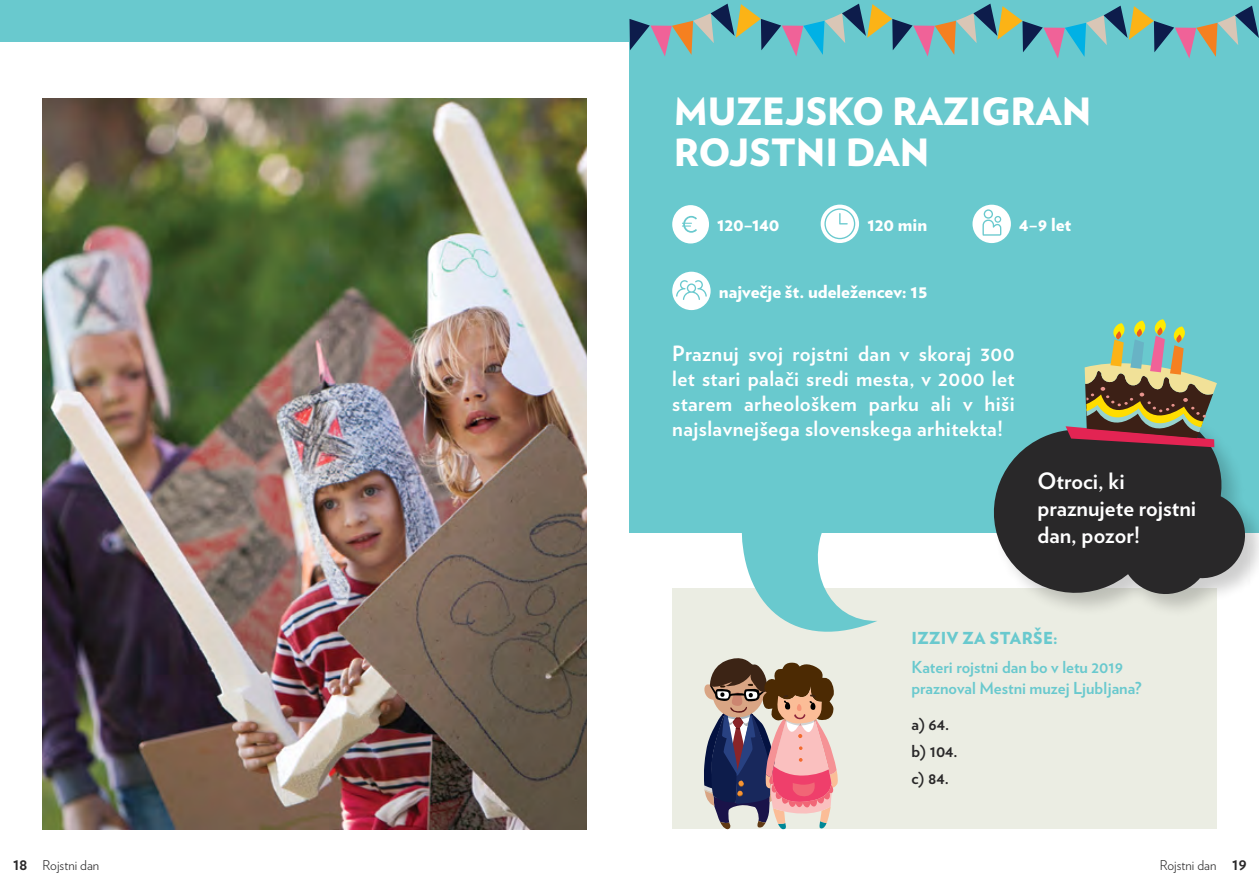
<style>
.page{position:relative;width:1259px;height:893px;background:#fff}
.page>*{position:absolute;margin:0;border:0;box-sizing:border-box;transform-origin:0 0}
.t1{font:900 37.5px/40.5px "Verlag";color:#fff}
.t2{font:700 22.5px/27px "Verlag";color:#fff}
.t3{font:700 21px/25.2px "Verlag";letter-spacing:.02em;color:#fff;text-align:justify}
.t4{font:900 18px "Verlag";color:#fff}
.t5{font:700 16.5px/21px "Verlag";color:#69c9ce}
.t6{font:700 16.5px/27px "Verlag";color:#292829}
.t7{font:900 16.5px "Verlag";letter-spacing:.025em;color:#69c9ce}
.t8{font:300 13.5px "Verlag";color:#292829}
.s1{font-weight:700;font-size:16.5px}
</style>
<div class="page">
<div style="left:672px;top:589px;width:544px;height:240px;background:#ebede3"></div>
<div style="left:0;top:0;width:1259px;height:41px;background:#69c9ce"></div>
<div style="left:629px;top:0;width:630px;height:533px;background:#69c9ce"></div>
<img style="left:43px;top:98px;width:544px;height:731px">
<svg style="left:629px;top:4px;width:630px;height:55px"></svg>
<div style="left:990px;top:406px;width:269px;height:212px;background:#000;opacity:.2"></div>
<svg style="left:1232px;top:486px;width:19px;height:114px"></svg>
<svg style="left:982px;top:406px;width:250px;height:198px;fill:#292829"></svg>
<svg style="left:1065px;top:319px;width:152px;height:128px"></svg>
<svg style="left:820px;top:205px;width:39px;height:38px"></svg>
<svg style="left:824px;top:208px;width:31px;height:31px"></svg>
<div style="left:672px;top:205px;width:37px;height:38px;background:#fff;border-radius:50%"></div>
<svg style="left:682px;top:216px;width:15px;height:17px"></svg>
<div style="left:972px;top:205px;width:39px;height:38px;background:#fff;border-radius:50%"></div>
<svg style="left:982px;top:209px;width:19px;height:27px"></svg>
<div style="left:672px;top:272px;width:38px;height:38px;background:#fff;border-radius:50%"></div>
<svg style="left:676px;top:280px;width:31px;height:20px"></svg>
<svg style="left:703px;top:533px;width:174px;height:297px"></svg>
<h1 class="t1" style="left:674px;top:90px;width:419px">MUZEJSKO RAZIGRAN<br>ROJSTNI DAN</h1>
<p class="t4" style="left:717px;top:210px;width:64px">120–140</p>
<p class="t4" style="left:867px;top:210px;width:61px">120 min</p>
<p class="t4" style="left:1019px;top:210px;width:54px">4–9 let</p>
<p class="t4" style="left:719px;top:277px;width:210px">največje št. udeležencev: 15</p>
<p class="t3" style="left:672px;top:339px;width:344px">Praznuj svoj rojstni dan v skoraj 300 let stari palači sredi mesta, v 2000 let starem arheološkem parku ali v hiši najslavnejšega slovenskega arhitekta!</p>
<p class="t2" style="left:1037px;top:466px;width:160px">Otroci, ki praznujete rojstni dan, pozor!</p>
<p class="t7" style="left:911px;top:624px;width:148px">IZZIV ZA STARŠE:</p>
<p class="t5" style="left:911px;top:655px;width:232px">Kateri rojstni dan bo v letu 2019 praznoval Mestni muzej Ljubljana?</p>
<p class="t6" style="left:911px;top:709px;width:48px">a) 64. b) 104. c) 84.</p>
<p class="t8" style="left:13px;top:856px;width:88px"><span class="s1">18</span> Rojstni dan</p>
<p class="t8" style="left:1159px;top:856px;width:88px">Rojstni dan <span class="s1">19</span></p>
</div>
